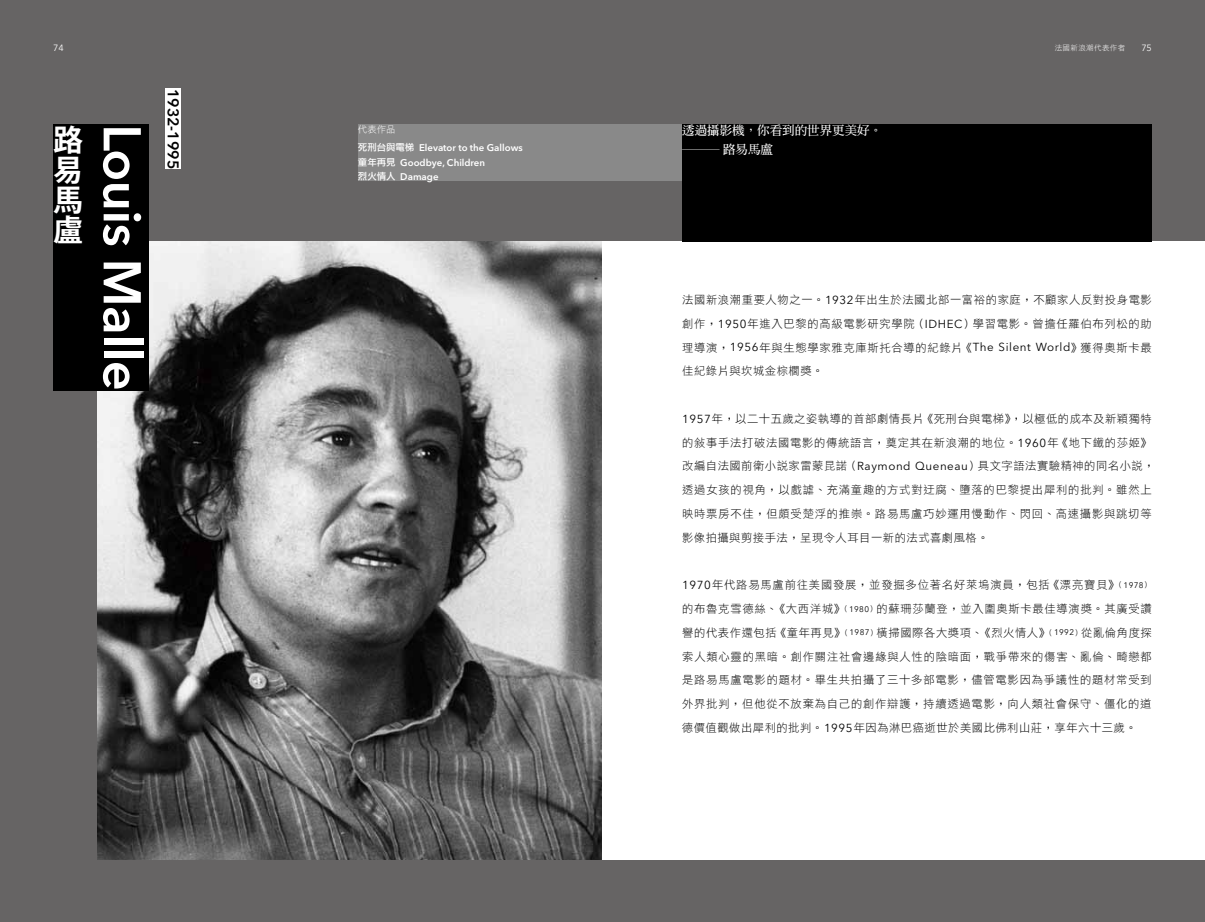
<style>
.page{position:relative;width:1205px;height:922px;background:#fff}
.page>*{position:absolute;margin:0;border:0;box-sizing:border-box;transform-origin:0 0}
.t1{font:600 52.5px "Avenir Next LT Pro";letter-spacing:-.015em;color:#fff}
.t2{font:700 30px/30px "Koz Go Pr 6 N";color:#fff;text-align:justify}
.t3{font:600 15.5px "Avenir Next LT Pro";color:#000}
.t4{font:12.5px/18.8px "DF Ming Bd HK BF";color:#fff}
.t5{font:11.25px/23.8px "DF Li Hei Lt WIN BF";letter-spacing:.065em;color:#000;text-align:justify}
.t6{font:600 9.62px/14.4px "Avenir Next LT Pro";color:#fff}
.t7{font:9.38px "DF Li Hei Lt WIN BF";color:#fff}
.t8{font:9px "Avenir Next LT Pro";color:#fff}
.t9{font:7.5px "DF Li Hei Lt WIN BF";letter-spacing:.05em;color:#fff}
.s1{font-family:"DF Li Hei Md WIN BF";font-weight:400;font-size:9.38px}
.s2{font-family:"Avenir Next LT Pro";font-size:11.62px}
.s3{font-size:7.88px}
.s4{font-family:"Avenir Next LT Pro";font-size:8.12px}
</style>
<div class="page">
<div style="left:0;top:0;width:1205px;height:921px;background:#666464"></div>
<img style="left:97px;top:241px;width:505px;height:618px">
<div style="left:358px;top:124px;width:324px;height:57px;background:#898989"></div>
<div style="left:166px;top:89px;width:15px;height:80px;background:#fff"></div>
<div style="left:53px;top:124px;width:95px;height:267px;background:#000"></div>
<div style="left:602px;top:241px;width:603px;height:618px;background:#fff"></div>
<div style="left:682px;top:124px;width:470px;height:117px;background:#000"></div>
<p class="t8" style="left:53px;top:42px;width:12px">74</p>
<p class="t9" style="left:1054px;top:44px;width:72px">法國新浪潮代表作者</p>
<p class="t8" style="left:1141px;top:42px;width:12px">75</p>
<h3 class="t3" style="left:182px;top:89px;width:82px;rotate:90deg">1932-1995</h3>
<h2 class="t2" style="left:53px;top:125px;width:31px">路易馬盧</h2>
<h1 class="t1" style="left:154px;top:124px;width:268px;rotate:90deg">Louis Malle</h1>
<p class="t4" style="left:682px;top:121px;width:201px">透過攝影機，你看到的世界更美好。―路易馬盧</p>
<p class="t7" style="left:358px;top:124px;width:39px">代表作品</p>
<p class="t6" style="left:358px;top:140px;width:166px"><span class="s1">死刑台與電梯</span> Elevator to the Gallows<span class="s1">童年再見</span> Goodbye, Children<br><span class="s1">烈火情人</span> Damage</p>
<p class="t5" style="left:682px;top:288px;width:471px">法國新浪潮重要人物之一。<span class="s2">1932</span>年出生於法國北部一富裕的家庭，不顧家人反對投身電影創作，<span class="s2">1950</span>年進入巴黎的高級電影研究學院（<span class="s2">IDHEC</span>）學習電影。曾擔任羅伯布列松的助理導演，<span class="s2">1956</span>年與生態學家雅克庫斯托合導的紀錄片《<span class="s2">The Silent World</span>》獲得奧斯卡最佳紀錄片與坎城金棕櫚獎。</p>
<p class="t5" style="left:682px;top:406px;width:474px;text-align:left"><span class="s2">1957</span>年，以二十五歲之姿執導的首部劇情長片《死刑台與電梯》，以極低的成本及新穎獨特的敘事手法打破法國電影的傳統語言，奠定其在新浪潮的地位。<span class="s2">1960</span>年《地下鐵的莎姬》改編自法國前衛小說家雷蒙昆諾（<span class="s2">Raymond Queneau</span>）具文字語法實驗精神的同名小說，透過女孩的視角，以戲謔、充滿童趣的方式對迂腐、墮落的巴黎提出犀利的批判。雖然上映時票房不佳，但頗受楚浮的推崇。路易馬盧巧妙運用慢動作、閃回、高速攝影與跳切等影像拍攝與剪接手法，呈現令人耳目一新的法式喜劇風格。</p>
<p class="t5" style="left:682px;top:573px;width:471px"><span class="s2">1970</span>年代路易馬盧前往美國發展，並發掘多位著名好萊塢演員，包括《漂亮寶貝》<span class="s3">（</span><span class="s4">1978</span><span class="s3">）</span>的布魯克雪德絲、《大西洋城》<span class="s3">（</span><span class="s4">1980</span><span class="s3">）</span>的蘇珊莎蘭登，並入圍奧斯卡最佳導演獎。其廣受讚譽的代表作還包括《童年再見》<span class="s3">（</span><span class="s4">1987</span><span class="s3">）</span>橫掃國際各大獎項、《烈火情人》<span class="s3">（</span><span class="s4">1992</span><span class="s3">）</span>從亂倫角度探索人類心靈的黑暗。創作關注社會邊緣與人性的陰暗面，戰爭帶來的傷害、亂倫、畸戀都是路易馬盧電影的題材。畢生共拍攝了三十多部電影，儘管電影因為爭議性的題材常受到外界批判，但他從不放棄為自己的創作辯護，持續透過電影，向人類社會保守、僵化的道德價值觀做出犀利的批判。<span class="s2">1995</span>年因為淋巴癌逝世於美國比佛利山莊，享年六十三歲。</p>
</div>
